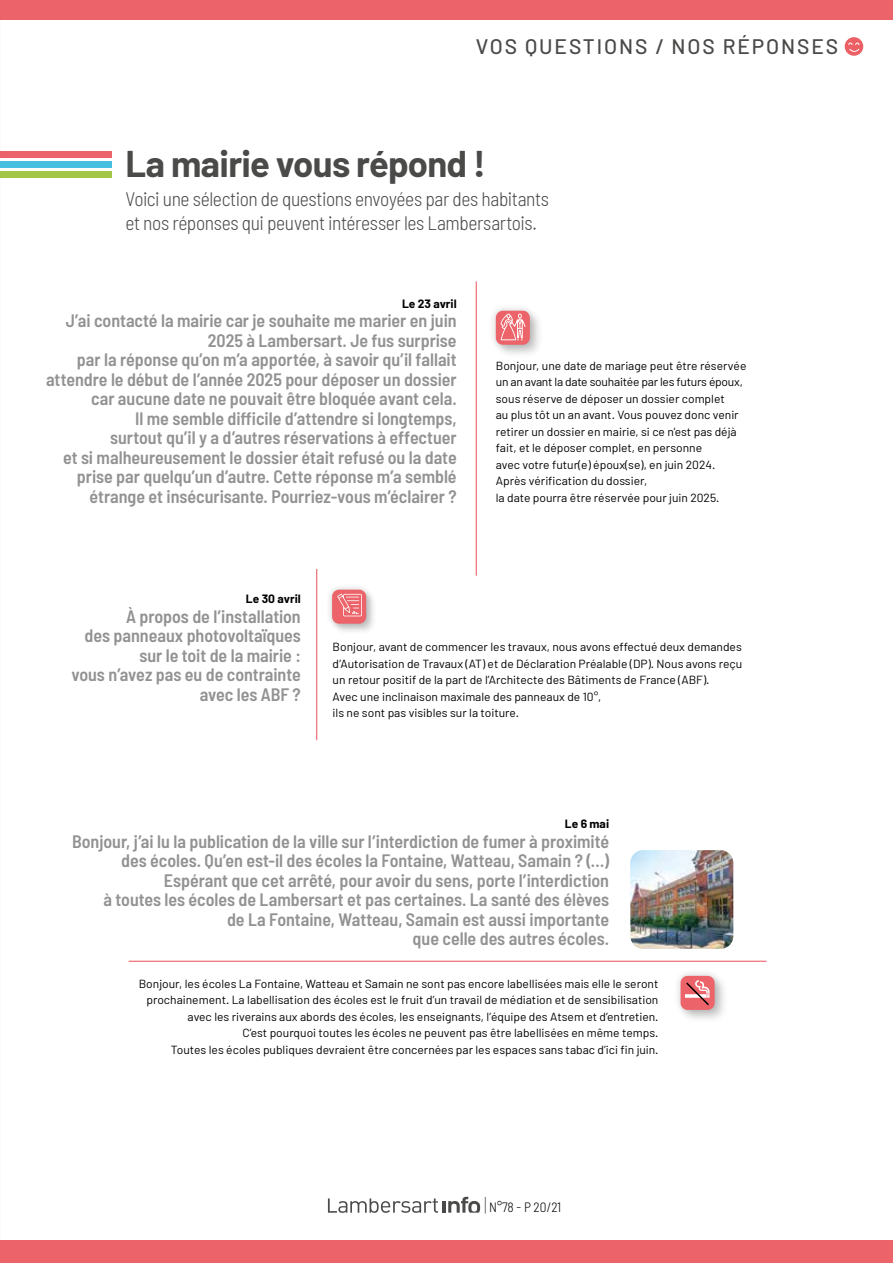
<style>
.page{position:relative;width:893px;height:1263px;background:#fff}
.page>*{position:absolute;margin:0;border:0;box-sizing:border-box;transform-origin:0 0}
.t1{font:700 36.3px "Barlow";letter-spacing:-.02em;color:#4a4a49}
.t2{font:500 21px "Barlow";letter-spacing:.09em;color:#4a4a49}
.t3{font:300 semi-condensed 19.5px/24px "Barlow";letter-spacing:-.02em;color:#4a4a49}
.t4{font:600 semi-condensed 18px/19.5px "Barlow";color:#929292;text-align:right}
.t5{font:300 semi-condensed 13.5px "Barlow";color:#000}
.t6{font:11.7px/16.5px "Barlow";color:#000}
.t7{font:700 11.7px "Barlow";color:#000}
.s1{font-size:19.5px;color:#4a4a49}
</style>
<div class="page">
<div style="left:0;top:0;width:893px;height:19px;background:#ec646a"></div>
<div style="left:0;top:1240px;width:893px;height:23px;background:#ec646a"></div>
<img style="left:630px;top:850px;width:103px;height:99px">
<svg style="left:328px;top:1197px;width:152px;height:16px"></svg>
<div style="left:0;top:151px;width:111px;height:7px;background:#ec646a"></div>
<div style="left:0;top:161px;width:111px;height:7px;background:#46bfe0"></div>
<div style="left:0;top:171px;width:111px;height:7px;background:#a2c748"></div>
<div style="left:673px;top:968px;width:49px;height:50px;background:#000;opacity:.2"></div>
<div style="left:681px;top:976px;width:34px;height:34px;background:#ec646a;border-radius:7px"></div>
<hr style="left:129px;top:961px;width:637px;height:1px;background:#ec646a">
<div style="left:488px;top:303px;width:50px;height:50px;background:#000;opacity:.2"></div>
<div style="left:496px;top:311px;width:34px;height:34px;background:#ec646a;border-radius:7px"></div>
<hr style="left:476px;top:281px;width:1px;height:295px;background:#ec646a">
<hr style="left:316px;top:569px;width:1px;height:171px;background:#ec646a">
<div style="left:325px;top:583px;width:48px;height:47px;background:#000;opacity:.2"></div>
<div style="left:332px;top:590px;width:34px;height:34px;background:#ec646a;border-radius:7px"></div>
<svg style="left:501px;top:313px;width:25px;height:27px"></svg>
<svg style="left:337px;top:594px;width:25px;height:22px"></svg>
<svg style="left:685px;top:980px;width:25px;height:26px"></svg>
<div style="left:845px;top:37px;width:18px;height:19px;background:#ec5f65;border-radius:50%"></div>
<svg style="left:848px;top:42px;width:12px;height:10px"></svg>
<h2 class="t2" style="left:476px;top:34px;width:364px">VOS QUESTIONS / NOS RÉPONSES</h2>
<h1 class="t1" style="left:125px;top:141px;width:362px">La mairie vous répond !</h1>
<h3 class="t3" style="left:125px;top:186px;width:425px">Voici une sélection de questions envoyées par des habitants et nos réponses qui peuvent intéresser les Lambersartois.</h3>
<p class="t7" style="left:402px;top:296px;width:56px">Le 23 avril</p>
<p class="t4" style="left:46px;top:310px;width:412px">J’ai contacté la mairie car je souhaite me marier en juin 2025 à Lambersart. Je fus surprise<br>par la réponse qu’on m’a apportée, à savoir qu’il fallait attendre le début de l’année 2025 pour déposer un dossier car aucune date ne pouvait être bloquée avant cela.<br>Il me semble difficile d’attendre si longtemps,<br>surtout qu’il y a d’autres réservations à effectuer<br>et si malheureusement le dossier était refusé ou la date prise par quelqu’un d’autre. Cette réponse m’a semblé étrange et insécurisante. Pourriez-vous m’éclairer ?</p>
<p class="t6" style="left:496px;top:357px;width:252px">Bonjour, une date de mariage peut être réservée un an avant la date souhaitée par les futurs époux, sous réserve de déposer un dossier complet<br>au plus tôt un an avant. Vous pouvez donc venir retirer un dossier en mairie, si ce n’est pas déjà fait, et le déposer complet, en personne<br>avec votre futur(e) époux(se), en juin 2024.<br>Après vérification du dossier,<br>la date pourra être réservée pour juin 2025.</p>
<p class="t7" style="left:246px;top:592px;width:56px">Le 30 avril</p>
<h3 class="t4" style="left:71px;top:605px;width:231px">À propos de l’installation<br>des panneaux photovoltaïques sur le toit de la mairie :<br>vous n’avez pas eu de contrainte avec les ABF ?</h3>
<p class="t6" style="left:333px;top:638px;width:411px">Bonjour, avant de commencer les travaux, nous avons effectué deux demandes d’Autorisation de Travaux (AT) et de Déclaration Préalable (DP). Nous avons reçu un retour positif de la part de l’Architecte des Bâtiments de France (ABF).<br>Avec une inclinaison maximale des panneaux de 10°,<br>ils ne sont pas visibles sur la toiture.</p>
<p class="t7" style="left:565px;top:817px;width:46px">Le 6 mai</p>
<p class="t4" style="left:72px;top:830px;width:538px">Bonjour, j’ai lu la publication de la ville sur l’interdiction de fumer à proximité des écoles. Qu’en est-il des écoles la Fontaine, Watteau, Samain ? (…)<br>Espérant que cet arrêté, pour avoir du sens, porte l’interdiction<br>à toutes les écoles de Lambersart et pas certaines. La santé des élèves<br>de La Fontaine, Watteau, Samain est aussi importante<br>que celle des autres écoles.</p>
<p class="t6" style="left:139px;top:975px;width:521px;text-align:right">Bonjour, les écoles La Fontaine, Watteau et Samain ne sont pas encore labellisées mais elle le seront prochainement. La labellisation des écoles est le fruit d’un travail de médiation et de sensibilisation avec les riverains aux abords des écoles, les enseignants, l’équipe des Atsem et d’entretien.<br>C’est pourquoi toutes les écoles ne peuvent pas être labellisées en même temps.<br>Toutes les écoles publiques devraient être concernées par les espaces sans tabac d’ici fin juin.</p>
<p class="t5" style="left:484px;top:1198px;width:78px"><span class="s1">|</span> N°78 - P 20/21</p>
</div>
